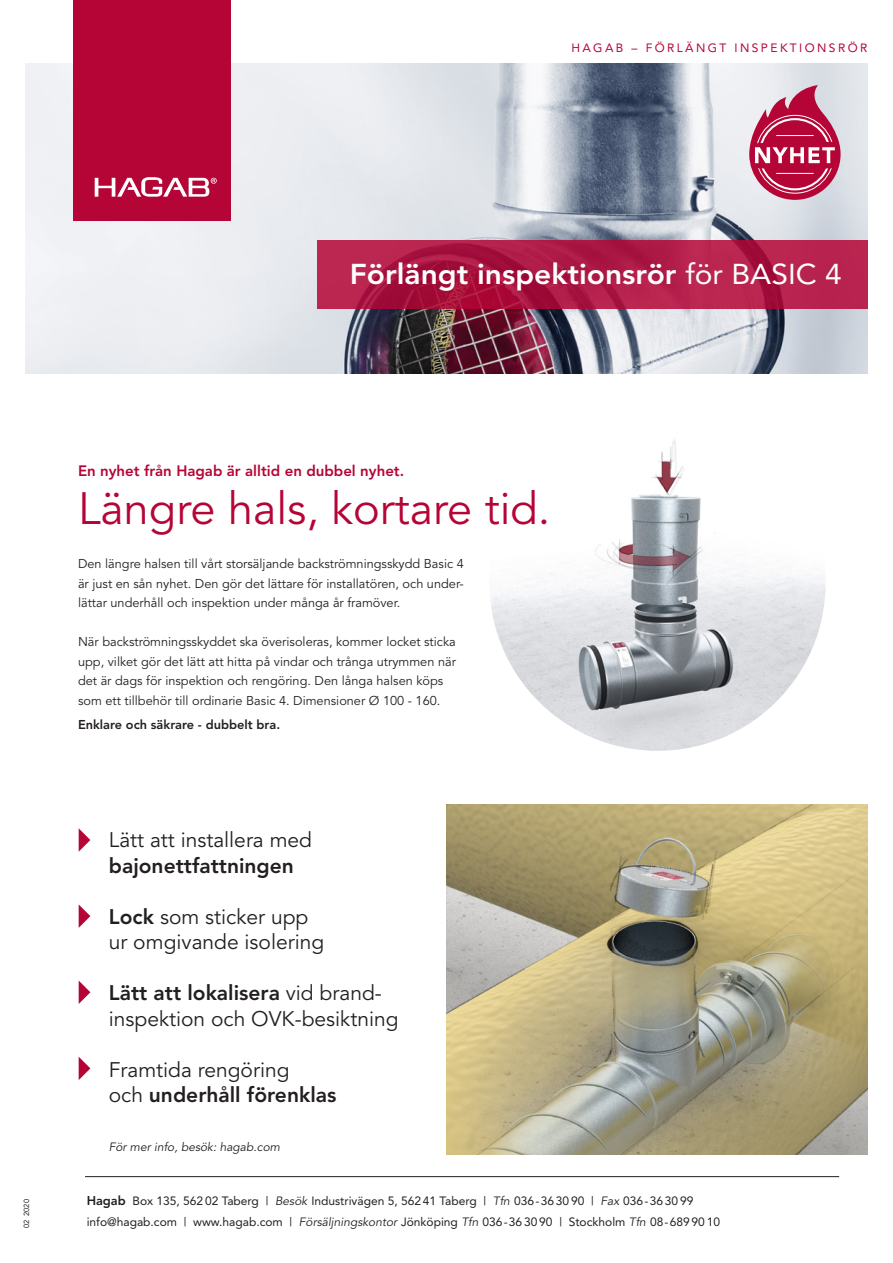
<style>
.page{position:relative;width:893px;height:1263px;background:#fff}
.page>*{position:absolute;margin:0;border:0;box-sizing:border-box;transform-origin:0 0}
.t1{font:45px "Avenir LT Std";color:#b50536}
.t2{font:800 28.5px "Avenir LT Std";color:#fff;scale:1.05 1}
.t3{font:21px/25.5px "Avenir LT Std";color:#231f20}
.t4{font:800 21px "Avenir LT Std";color:#231f20}
.t5{font:800 15px "Avenir LT Std";color:#b50536}
.t6{font:12.75px/19.5px "Avenir LT Std";color:#231f20;text-align:justify}
.t7{font:800 12.75px "Avenir LT Std";color:#231f20}
.t8{font:12px/20.5px "Avenir LT Std";color:#231f20}
.t9{font:12px "Avenir LT Std";letter-spacing:.2em;color:#b50536}
.t10{font:italic 12px "Avenir LT Std";color:#231f20}
.t11{font:7.5px "Avenir LT Std";color:#231f20}
.s1{font-weight:400}
.s2{font-weight:800}
.s3{font-weight:800;font-size:12.75px}
.s4{font-style:italic}
</style>
<div class="page">
<img style="left:489px;top:415px;width:337px;height:336px;border-radius:168px">
<img style="left:26px;top:64px;width:841px;height:309px">
<img style="left:446px;top:805px;width:421px;height:349px">
<div style="left:73px;top:0;width:158px;height:220px;background:#b50536"></div>
<svg style="left:95px;top:177px;width:122px;height:20px"></svg>
<svg style="left:749px;top:85px;width:92px;height:115px;background:#cb6684"></svg>
<hr style="left:776px;top:135px;width:38px;height:1px;background:#fff">
<hr style="left:776px;top:173px;width:38px;height:1px;background:#fff">
<svg style="left:79px;top:828px;width:11px;height:24px"></svg>
<svg style="left:79px;top:905px;width:11px;height:23px"></svg>
<svg style="left:79px;top:981px;width:11px;height:23px"></svg>
<svg style="left:79px;top:1057px;width:11px;height:23px"></svg>
<hr style="left:85px;top:1176px;width:754px;height:1px;background:#231f20">
<svg style="left:317px;top:240px;width:550px;height:68px;background:#b01c47"></svg>
<p class="t9" style="left:571px;top:40px;width:298px">HAGAB – FÖRLÄNGT INSPEKTIONSRÖR</p>
<h2 class="t2" style="left:350px;top:257px;width:470px">Förlängt inspektionsrör <span class="s1">för BASIC 4</span></h2>
<p class="t11" style="left:22px;top:1228px;width:31px;rotate:-90deg">02 2020</p>
<p class="t5" style="left:78px;top:462px;width:328px">En nyhet från Hagab är alltid en dubbel nyhet.</p>
<h1 class="t1" style="left:78px;top:482px;width:474px">Längre hals, kortare tid.</h1>
<p class="t6" style="left:78px;top:555px;width:387px">Den längre halsen till vårt storsäljande backströmningsskydd Basic 4 är just en sån nyhet. Den gör det lättare för installatören, och under&shy;lättar underhåll och inspektion under många år framöver.</p>
<p class="t6" style="left:78px;top:633px;width:379px;text-align:left">När backströmningsskyddet ska överisoleras, kommer locket sticka upp, vilket gör det lätt att hitta på vindar och trånga utrymmen när det är dags för inspektion och rengöring. Den långa halsen köps som ett tillbehör till ordinarie Basic 4. Dimensioner Ø 100 - 160.</p>
<p class="t7" style="left:78px;top:717px;width:204px">Enklare och säkrare - dubbelt bra.</p>
<h3 class="t3" style="left:109px;top:828px;width:205px">Lätt att installera med</h3>
<h3 class="t4" style="left:109px;top:853px;width:187px">bajonettfattningen</h3>
<h3 class="t3" style="left:109px;top:904px;width:217px"><span class="s2">Lock</span> som sticker upp ur omgivande isolering</h3>
<h3 class="t3" style="left:109px;top:981px;width:291px"><span class="s2">Lätt att lokalisera</span> vid brand&shy;inspektion och OVK-besiktning</h3>
<h3 class="t3" style="left:109px;top:1057px;width:229px">Framtida rengöring<br>och <span class="s2">underhåll förenklas</span></h3>
<p class="t10" style="left:109px;top:1140px;width:173px">För mer info, besök: hagab.com</p>
<p class="t8" style="left:87px;top:1191px;width:635px"><span class="s3">Hagab</span> Box 135, 562 02 Taberg <sup>|</sup> <span class="s4">Besök</span> Industrivägen 5, 562 41 Taberg <sup>|</sup> <span class="s4">Tfn</span> 036 -36 30 90 <sup>|</sup> <span class="s4">Fax</span> 036-36 30 99 info@hagab.com <sup>|</sup> www.hagab.com <sup>|</sup> <span class="s4">Försäljningskontor</span> Jönköping <span class="s4">Tfn</span> 036-36 30 90 <sup>|</sup> Stockholm <span class="s4">Tfn</span> 08-689 90 10</p>
</div>
